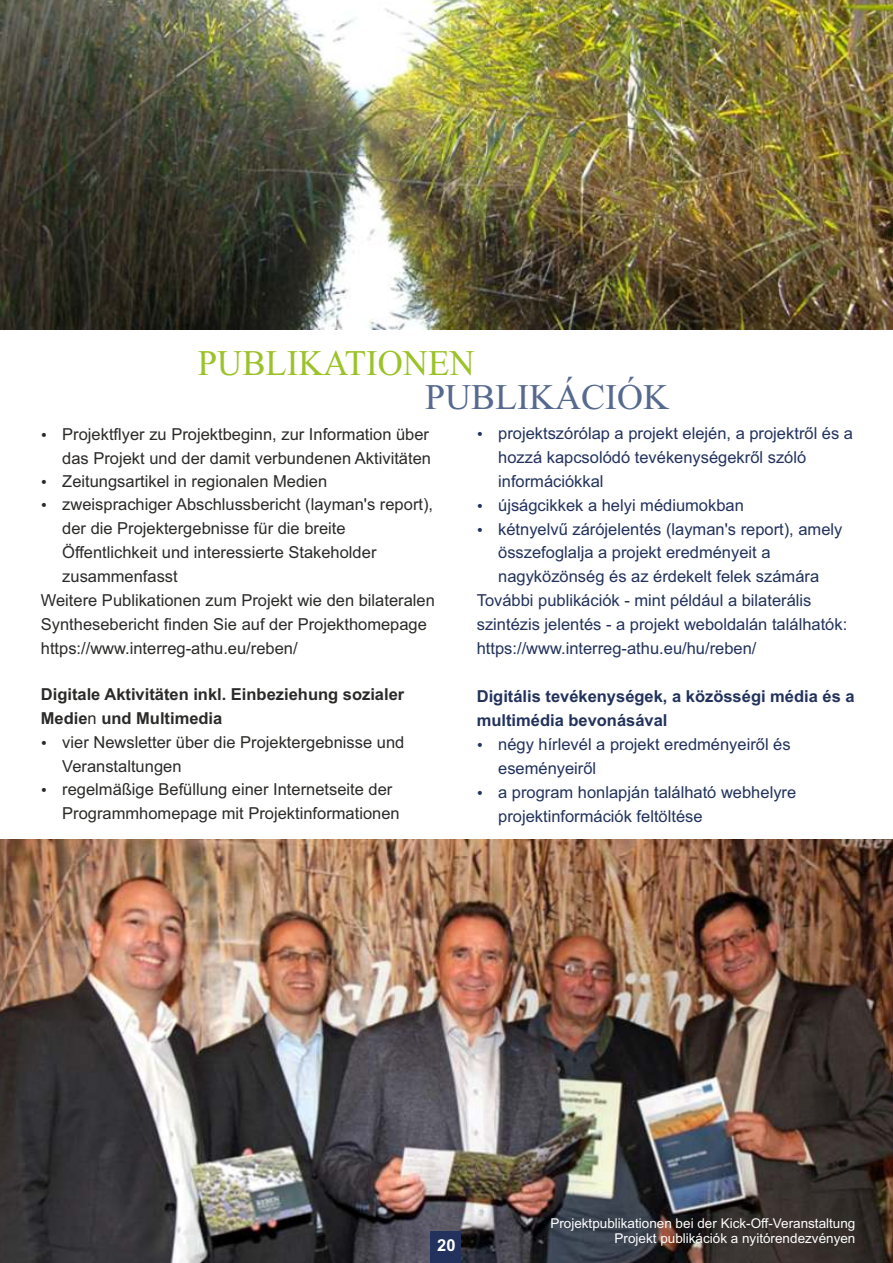
<style>
.page{position:relative;width:893px;height:1263px;background:#fff}
.page>*{position:absolute;margin:0;border:0;box-sizing:border-box;transform-origin:0 0}
.t1{font:36px "Times New Roman";color:#9bc329}
.t2{font:36px "Times New Roman";color:#56698f}
.t3{font:16.5px/24px "Arial";color:#2b2a29}
.t4{font:16.5px/24px "Arial";color:#22325c}
.t5{font:700 16.5px/24px "Arial";color:#2b2a29}
.t6{font:700 16.5px/24px "Arial";color:#22325c}
.t7{font:700 16.5px "Arial";color:#fefefe}
.t8{font:13.5px/15.1px "Arial";color:#fefefe;text-align:right}
.s1{font-weight:400}
</style>
<div class="page">
<img style="left:0;top:839px;width:893px;height:424px">
<div style="left:431px;top:1231px;width:30px;height:32px;background:#22325c"></div>
<img style="left:0;top:0;width:893px;height:329px">
<h1 class="t1" style="left:198px;top:350px;width:278px">PUBLIKATIONEN</h1>
<h1 class="t2" style="left:425px;top:384px;width:245px">PUBLIKÁCIÓK</h1>
<p class="t3" style="left:62px;top:423px;width:370px">Projektflyer zu Projektbeginn, zur Information über das Projekt und der damit verbundenen Aktivitäten</p>
<p class="t3" style="left:62px;top:494px;width:372px">zweisprachiger Abschlussbericht (layman's report), der die Projektergebnisse für die breite Öffentlichkeit und interessierte Stakeholder zusammenfasst</p>
<p class="t3" style="left:62px;top:471px;width:267px">Zeitungsartikel in regionalen Medien</p>
<p class="t3" style="left:41px;top:589px;width:396px">Weitere Publikationen zum Projekt wie den bilateralen<br>Synthesebericht finden Sie auf der Projekthomepage https://www.interreg-athu.eu/reben/</p>
<p class="t5" style="left:41px;top:684px;width:365px">Digitale Aktivitäten inkl. Einbeziehung sozialer<br>Medie<span class="s1">n</span> und Multimedia</p>
<p class="t3" style="left:62px;top:732px;width:344px">vier Newsletter über die Projektergebnisse und Veranstaltungen<br>regelmäßige Befüllung einer Internetseite der Programmhomepage mit Projektinformationen</p>
<p class="t4" style="left:498px;top:422px;width:356px">projektszórólap a projekt elején, a projektről és a hozzá kapcsolódó tevékenységekről szóló információkkal</p>
<p class="t4" style="left:498px;top:494px;width:247px">újságcikkek a helyi médiumokban</p>
<p class="t4" style="left:498px;top:518px;width:346px">kétnyelvű zárójelentés (layman's report), amely összefoglalja a projekt eredményeit a nagyközönség és az érdekelt felek számára</p>
<p class="t4" style="left:477px;top:590px;width:372px">További publikációk - mint például a bilaterális szintézis jelentés - a projekt weboldalán találhatók: https://www.interreg-athu.eu/hu/reben/</p>
<p class="t6" style="left:477px;top:686px;width:379px">Digitális tevékenységek, a közösségi média és a multimédia bevonásával</p>
<p class="t4" style="left:498px;top:734px;width:294px">négy hírlevél a projekt eredményeiről és eseményeiről</p>
<p class="t4" style="left:498px;top:782px;width:300px">a program honlapján található webhelyre projektinformációk feltöltése</p>
<p class="t7" style="left:437px;top:1239px;width:20px">20</p>
<p class="t8" style="left:550px;top:1217px;width:307px">Projektpublikationen bei der Kick-Off-Veranstaltung<br>Projekt publikációk a nyitórendezvényen</p>
</div>
